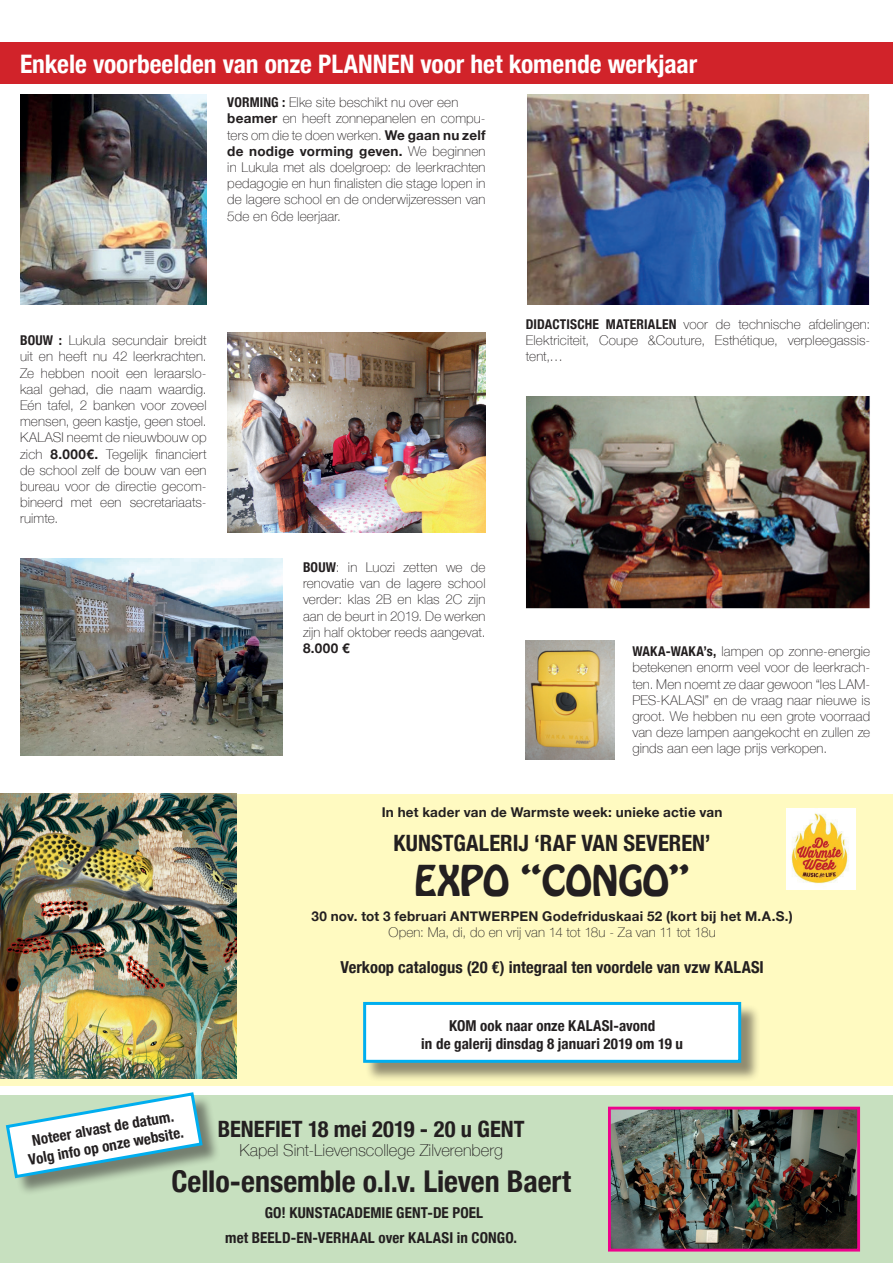
<style>
.page{position:relative;width:893px;height:1263px;background:#fff}
.page>*{position:absolute;margin:0;border:0;box-sizing:border-box;transform-origin:0 0}
.t1{font:37.5px "Hobo Std";letter-spacing:-.01em;color:#231f20}
.t2{font:700 condensed 30px "Helvetica Neue";letter-spacing:-.005em;color:#231f20}
.t3{font:700 condensed 25.5px "Helvetica Neue";color:#fff}
.t4{font:700 condensed 22.5px "Helvetica Neue";color:#231f20}
.t5{font:700 condensed 16.5px "Helvetica Neue";letter-spacing:.005em;color:#231f20}
.t6{font:100 16.5px "Helvetica Neue";color:#231f20}
.t7{font:700 condensed 15px/18px "Helvetica Neue";letter-spacing:.005em;color:#231f20;text-align:center}
.t8{font:100 13.5px/16.2px "Helvetica Neue";letter-spacing:.01em;color:#231f20;text-align:justify}
.t9{font:700 13.5px "Helvetica Neue";letter-spacing:.02em;color:#231f20}
.s1{font-weight:700;font-stretch:condensed}
.s2{font-weight:700}
</style>
<div class="page">
<div style="left:0;top:794px;width:893px;height:291px;background:#fffac1"></div>
<div style="left:0;top:1095px;width:893px;height:168px;background:#c7e0bf"></div>
<div style="left:0;top:42px;width:893px;height:41px;background:#d1232a"></div>
<div style="left:9px;top:1095px;width:212px;height:101px;background:#231f20;opacity:.5"></div>
<svg style="left:5px;top:1092px;width:199px;height:88px"></svg>
<img style="left:20px;top:94px;width:187px;height:211px">
<img style="left:227px;top:332px;width:259px;height:200px">
<img style="left:20px;top:559px;width:262px;height:196px">
<img style="left:526px;top:641px;width:89px;height:118px">
<img style="left:612px;top:1111px;width:244px;height:136px">
<div style="left:608px;top:1107px;width:252px;height:144px;border:3px solid #ed028c"></div>
<img style="left:0;top:794px;width:237px;height:285px">
<div style="left:365px;top:1004px;width:395px;height:78px;background:#231f20;opacity:.5"></div>
<div style="left:365px;top:1003px;width:375px;height:58px;background:#fff"></div>
<div style="left:363px;top:1002px;width:378px;height:61px;border:3px solid #00aeef"></div>
<img style="left:527px;top:94px;width:342px;height:211px">
<img style="left:526px;top:396px;width:344px;height:212px">
<img style="left:787px;top:809px;width:68px;height:80px">
<h3 class="t3" style="left:20px;top:42px;width:679px">Enkele voorbeelden van onze PLANNEN voor het komende werkjaar</h3>
<p class="t8" style="left:227px;top:94px;width:260px;text-align:left"><span class="s1">VORMING :</span> Elke site beschikt nu over een <span class="s2">beamer</span> en heeft zonnepanelen en compu&shy;ters om die te doen werken. <span class="s2">We gaan nu zelf de nodige vorming geven.</span> We beginnen in Lukula met als doelgroep: de leerkrachten pedagogie en hun finalisten die stage lopen in de lagere school en de onderwijzeressen van 5de en 6de leerjaar.</p>
<p class="t8" style="left:20px;top:332px;width:188px"><span class="s1">BOUW :</span> Lukula secundair breidt uit en heeft nu 42 leerkrachten.<br>Ze hebben nooit een leraarslo&shy;kaal gehad, die naam waardig.<br>Eén tafel, 2 banken voor zoveel mensen, geen kastje, geen stoel.<br>KALASI neemt de nieuwbouw op zich <span class="s2">8.000€.</span> Tegelijk financiert de school zelf de bouw van een bureau voor de directie gecom&shy;bineerd met een secretariaats&shy;ruimte.</p>
<p class="t8" style="left:526px;top:315px;width:346px"><span class="s1">DIDACTISCHE MATERIALEN</span> voor de technische afdelingen:<br>Elektriciteit, Coupe &amp;Couture, Esthétique, verpleegassis&shy;tent,…</p>
<p class="t8" style="left:303px;top:558px;width:184px"><span class="s1">BOUW</span>: in Luozi zetten we de renovatie van de lagere school verder: klas 2B en klas 2C zijn aan de beurt in 2019. De werken zijn half oktober reeds aangevat.</p>
<p class="t9" style="left:303px;top:637px;width:48px">8.000 €</p>
<p class="t8" style="left:632px;top:643px;width:239px"><span class="s1">WAKA-WAKA’s,</span> lampen op zonne-energie betekenen enorm veel voor de leerkrach&shy;ten. Men noemt ze daar gewoon “les LAM-PES-KALASI” en de vraag naar nieuwe is groot. We hebben nu een grote voorraad van deze lampen aangekocht en zullen ze ginds aan een lage prijs verkopen.</p>
<p class="t9" style="left:382px;top:801px;width:342px">In het kader van de Warmste week: unieke actie van</p>
<h3 class="t4" style="left:394px;top:825px;width:319px">KUNSTGALERIJ ‘RAF VAN SEVEREN’</h3>
<h1 class="t1" style="left:414px;top:855px;width:277px">EXPO “CONGO”</h1>
<p class="t9" style="left:312px;top:906px;width:483px">30 nov. tot 3 februari ANTWERPEN Godefriduskaai 52 (kort bij het M.A.S.)</p>
<p class="t8" style="left:388px;top:924px;width:329px">Open: Ma, di, do en vrij van 14 tot 18u - Za van 11 tot 18u</p>
<p class="t5" style="left:340px;top:954px;width:425px">Verkoop catalogus (20 €) integraal ten voordele van vzw KALASI</p>
<p class="t7" style="left:421px;top:1015px;width:263px">KOM ook naar onze KALASI-avond<br>in de galerij dinsdag 8 januari 2019 om 19 u</p>
<p class="t7" style="left:24px;top:1132px;width:159px;rotate:-10deg">Noteer alvast de datum.<br>Volg info op onze website.</p>
<h3 class="t4" style="left:218px;top:1110px;width:308px">BENEFIET 18 mei 2019 - 20 u GENT</h3>
<p class="t6" style="left:240px;top:1138px;width:265px">Kapel Sint-Lievenscollege Zilverenberg</p>
<h2 class="t2" style="left:171px;top:1157px;width:401px">Cello-ensemble o.l.v. Lieven Baert</h2>
<p class="t7" style="left:225px;top:1199px;width:293px;line-height:25.5px">GO! KUNSTACADEMIE GENT-DE POEL<br>met BEELD-EN-VERHAAL over KALASI in CONGO.</p>
</div>
